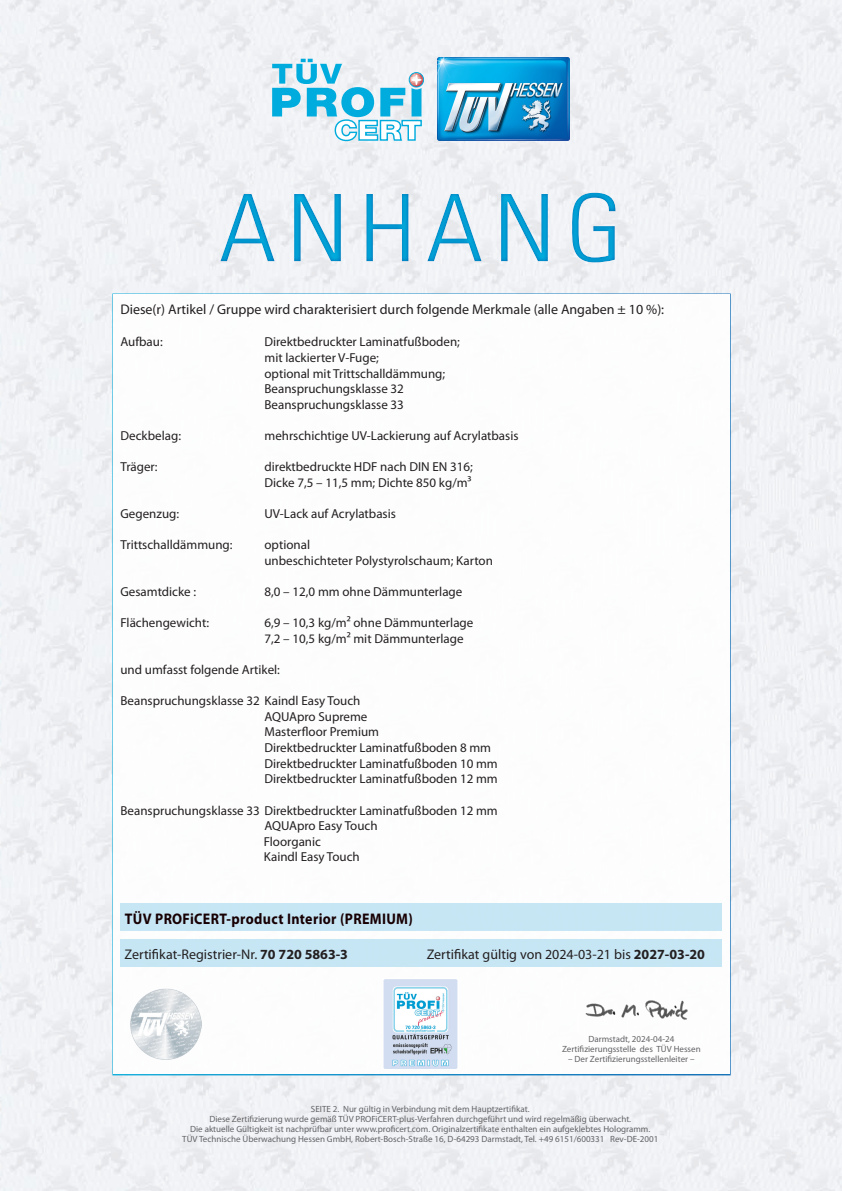
<style>
.page{position:relative;width:842px;height:1191px;background:#fff}
.page>*{position:absolute;margin:0;border:0;box-sizing:border-box;transform-origin:0 0}
.t1{font:300 condensed 93px "Univers";letter-spacing:.1em;color:#00acdd;scale:1.1 1}
.t2{font:700 15.4px "Myriad Pro";letter-spacing:.025em;color:#170003;scale:.91 1}
.t3{font:14px "Myriad Pro";color:#231f20}
.t4{font:13px/15.6px "Myriad Pro";color:#231f20}
.t5{font:9px/10px "Myriad Pro";color:#636366;text-align:center}
.s1{font-weight:700}
</style>
<div class="page">
<img style="left:0;top:0;width:842px;height:1191px">
<img style="left:437px;top:57px;width:132px;height:83px">
<svg style="left:272px;top:59px;width:152px;height:82px"></svg>
<div style="left:749px;top:906px;width:78px;height:54px;background:#f0f1f4"></div>
<img style="left:736px;top:795px;width:97px;height:40px">
<div style="left:737px;top:681px;width:95px;height:34px;background:#f0f1f4"></div>
<img style="left:738px;top:576px;width:93px;height:35px">
<img style="left:737px;top:479px;width:91px;height:36px">
<img style="left:735px;top:1005px;width:99px;height:53px">
<div style="left:112px;top:293px;width:619px;height:782px;background:#fff;border:2px solid #fff"></div>
<div style="left:120px;top:938px;width:602px;height:28px;background:#c1e4f4"></div>
<div style="left:121px;top:903px;width:601px;height:27px;background:#c1e4f4"></div>
<img style="left:130px;top:988px;width:71px;height:71px">
<img style="left:585px;top:1000px;width:103px;height:20px">
<div style="left:0;top:172px;width:842px;height:114px;background:#006bb6;opacity:.75"></div>
<img style="left:383px;top:979px;width:75px;height:90px">
<h1 class="t1" style="left:219px;top:172px;width:368px">ANHANG</h1>
<p class="t3" style="left:120px;top:300px;width:545px">Diese(r) Artikel / Gruppe wird charakterisiert durch folgende Merkmale (alle Angaben ± 10 %):</p>
<p class="t4" style="left:120px;top:334px;width:44px">Aufbau:</p>
<p class="t4" style="left:264px;top:334px;width:197px">Direktbedruckter Laminatfußboden;</p>
<p class="t4" style="left:264px;top:349px;width:116px">mit lackierter V-Fuge;</p>
<p class="t4" style="left:264px;top:365px;width:182px">optional mit Trittschalldämmung;</p>
<p class="t4" style="left:264px;top:381px;width:141px">Beanspruchungsklasse 32</p>
<p class="t4" style="left:264px;top:396px;width:141px">Beanspruchungsklasse 33</p>
<p class="t4" style="left:120px;top:427px;width:62px">Deckbelag:</p>
<p class="t4" style="left:264px;top:427px;width:256px">mehrschichtige UV-Lackierung auf Acrylatbasis</p>
<p class="t4" style="left:120px;top:459px;width:39px">Träger:</p>
<p class="t4" style="left:264px;top:459px;width:210px">direktbedruckte HDF nach DIN EN 316;<br>Dicke 7,5 – 11,5 mm; Dichte 850 kg/m³</p>
<p class="t4" style="left:120px;top:505px;width:60px">Gegenzug:</p>
<p class="t4" style="left:264px;top:505px;width:133px">UV-Lack auf Acrylatbasis</p>
<p class="t4" style="left:120px;top:537px;width:114px">Trittschalldämmung:</p>
<p class="t4" style="left:264px;top:537px;width:47px">optional</p>
<p class="t4" style="left:264px;top:552px;width:230px">unbeschichteter Polystyrolschaum; Karton</p>
<p class="t4" style="left:120px;top:583px;width:77px">Gesamtdicke :</p>
<p class="t4" style="left:264px;top:583px;width:199px">8,0 – 12,0 mm ohne Dämmunterlage</p>
<p class="t4" style="left:120px;top:615px;width:90px">Flächengewicht:</p>
<p class="t4" style="left:264px;top:615px;width:210px">6,9 – 10,3 kg/m² ohne Dämmunterlage</p>
<p class="t4" style="left:264px;top:630px;width:200px">7,2 – 10,5 kg/m² mit Dämmunterlage</p>
<p class="t4" style="left:120px;top:661px;width:161px">und umfasst folgende Artikel:</p>
<p class="t4" style="left:120px;top:693px;width:241px">Beanspruchungsklasse 32 Kaindl Easy Touch</p>
<p class="t4" style="left:264px;top:708px;width:104px">AQUApro Supreme</p>
<p class="t4" style="left:264px;top:724px;width:116px">Masterfloor Premium</p>
<p class="t4" style="left:264px;top:739px;width:228px">Direktbedruckter Laminatfußboden 8 mm</p>
<p class="t4" style="left:264px;top:755px;width:235px">Direktbedruckter Laminatfußboden 10 mm</p>
<p class="t4" style="left:264px;top:771px;width:235px">Direktbedruckter Laminatfußboden 12 mm</p>
<p class="t4" style="left:120px;top:802px;width:379px">Beanspruchungsklasse 33 Direktbedruckter Laminatfußboden 12 mm</p>
<p class="t4" style="left:264px;top:817px;width:115px">AQUApro Easy Touch</p>
<p class="t4" style="left:264px;top:833px;width:59px">Floorganic</p>
<p class="t4" style="left:264px;top:849px;width:97px">Kaindl Easy Touch</p>
<p class="t2" style="left:125px;top:908px;width:318px">TÜV PROFiCERT-product Interior (PREMIUM)</p>
<p class="t3" style="left:124px;top:945px;width:225px">Zertifikat-Registrier-Nr. <span class="s1">70 720 5863-3</span></p>
<p class="t3" style="left:427px;top:945px;width:280px">Zertifikat gültig von 2024-03-21 bis <span class="s1">2027-03-20</span></p>
<p class="t5" style="left:562px;top:1034px;width:140px">Darmstadt, 2024-04-24<br>Zertifizierungsstelle des TÜV Hessen</p>
<p class="t5" style="left:568px;top:1054px;width:128px">– Der Zertifizierungsstellenleiter –</p>
<p class="t5" style="left:182px;top:1103px;width:478px">SEITE 2. Nur gültig in Verbindung mit dem Hauptzertifikat.<br>Diese Zertifizierung wurde gemäß TÜV PROFiCERT-plus-Verfahren durchgeführt und wird regelmäßig überwacht.<br>Die aktuelle Gültigkeit ist nachprüfbar unter www.proficert.com. Originalzertifikate enthalten ein aufgeklebtes Hologramm.<br>TÜV Technische Überwachung Hessen GmbH, Robert-Bosch-Straße 16, D-64293 Darmstadt, Tel. +49 6151/600331 Rev-DE-2001</p>
</div>
